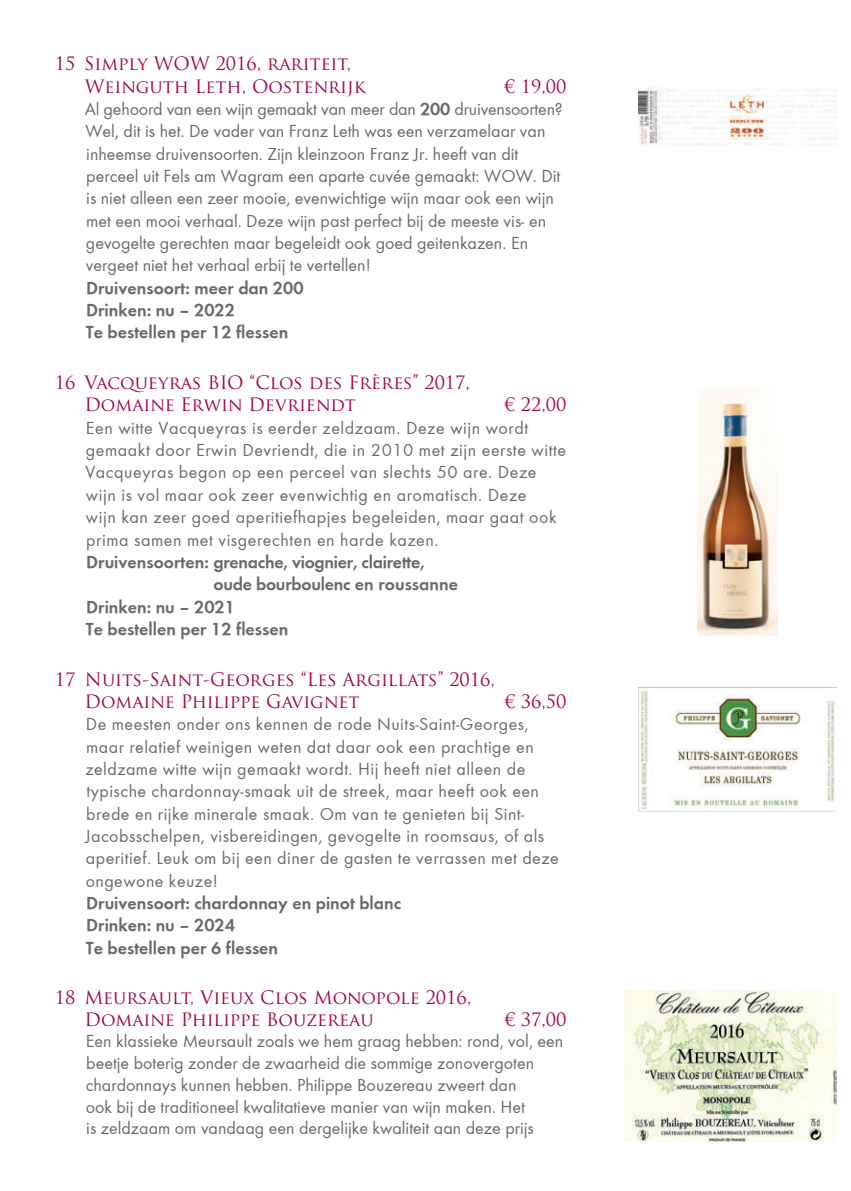
<style>
.page{position:relative;width:851px;height:1191px;background:#fff}
.page>*{position:absolute;margin:0;border:0;box-sizing:border-box;transform-origin:0 0}
.t1{font:18px/22.4px "Function";color:#69696c}
.t2{font:18px/22.4px "Function";letter-spacing:.025em;color:#69696c}
.t3{font:18px/22.4px "Function";letter-spacing:.03em;color:#69696c}
.t4{font:18px/22.4px "Trajan Pro";color:#a30146}
.t5{font:700 18px/22.4px "Function";color:#69696c}
.s1{font-weight:700}
</style>
<div class="page">
<img style="left:638px;top:87px;width:198px;height:59px">
<img style="left:697px;top:388px;width:80px;height:247px">
<img style="left:638px;top:687px;width:198px;height:125px">
<img style="left:624px;top:990px;width:212px;height:151px">
<p class="t4" style="left:85px;top:52px;width:282px;text-indent:-30px">15 Simply WOW 2016, rariteit,<br>Weinguth Leth, Oostenrijk</p>
<p class="t4" style="left:504px;top:75px;width:63px">€ 19,00</p>
<p class="t1" style="left:85px;top:98px;width:479px">Al gehoord van een wijn gemaakt van meer dan <span class="s1">200</span> druivensoorten?<br>Wel, dit is het. De vader van Franz Leth was een verzamelaar van inheemse druivensoorten. Zijn kleinzoon Franz Jr. heeft van dit perceel uit Fels am Wagram een aparte cuvée gemaakt: WOW. Dit is niet alleen een zeer mooie, evenwichtige wijn maar ook een wijn met een mooi verhaal. Deze wijn past perfect bij de meeste vis- en gevogelte gerechten maar begeleidt ook goed geitenkazen. En vergeet niet het verhaal erbij te vertellen!</p>
<p class="t5" style="left:86px;top:276px;width:219px">Druivensoort: meer dan 200<br>Drinken: nu – 2022<br>Te bestellen per 12 flessen</p>
<p class="t4" style="left:84px;top:371px;width:387px;text-indent:-30px">16 Vacqueyras BIO “Clos des Frères” 2017,<br>Domaine Erwin Devriendt</p>
<p class="t4" style="left:504px;top:393px;width:63px">€ 22,00</p>
<p class="t3" style="left:85px;top:417px;width:482px">Een witte Vacqueyras is eerder zeldzaam. Deze wijn wordt gemaakt door Erwin Devriendt, die in 2010 met zijn eerste witte Vacqueyras begon op een perceel van slechts 50 are. Deze wijn is vol maar ook zeer evenwichtig en aromatisch. Deze<br>wijn kan zeer goed aperitiefhapjes begeleiden, maar gaat ook prima samen met visgerechten en harde kazen.</p>
<p class="t5" style="left:86px;top:550px;width:340px">Druivensoorten: grenache, viognier, clairette,</p>
<p class="t5" style="left:213px;top:573px;width:246px">oude bourboulenc en roussanne</p>
<p class="t5" style="left:86px;top:595px;width:150px">Drinken: nu – 2021</p>
<p class="t5" style="left:86px;top:617px;width:204px">Te bestellen per 12 flessen</p>
<p class="t4" style="left:84px;top:667px;width:412px;text-indent:-30px">17 Nuits-Saint-Georges “Les Argillats” 2016,<br>Domaine Philippe Gavignet</p>
<p class="t4" style="left:504px;top:690px;width:63px">€ 36,50</p>
<p class="t2" style="left:85px;top:713px;width:475px">De meesten onder ons kennen de rode Nuits-Saint-Georges, maar relatief weinigen weten dat daar ook een prachtige en zeldzame witte wijn gemaakt wordt. Hij heeft niet alleen de typische chardonnay-smaak uit de streek, maar heeft ook een brede en rijke minerale smaak. Om van te genieten bij Sint-Jacobsschelpen, visbereidingen, gevogelte in roomsaus, of als aperitief. Leuk om bij een diner de gasten te verrassen met deze ongewone keuze!</p>
<p class="t5" style="left:86px;top:891px;width:317px">Druivensoort: chardonnay en pinot blanc<br>Drinken: nu – 2024<br>Te bestellen per 6 flessen</p>
<p class="t4" style="left:84px;top:986px;width:388px;line-height:21.8px;text-indent:-30px">18 Meursault, Vieux Clos Monopole 2016,<br>Domaine Philippe Bouzereau</p>
<p class="t4" style="left:504px;top:1007px;width:63px">€ 37,00</p>
<p class="t1" style="left:86px;top:1030px;width:479px;line-height:21.8px">Een klassieke Meursault zoals we hem graag hebben: rond, vol, een beetje boterig zonder de zwaarheid die sommige zonovergoten chardonnays kunnen hebben. Philippe Bouzereau zweert dan<br>ook bij de traditioneel kwalitatieve manier van wijn maken. Het<br>is zeldzaam om vandaag een dergelijke kwaliteit aan deze prijs</p>
</div>
